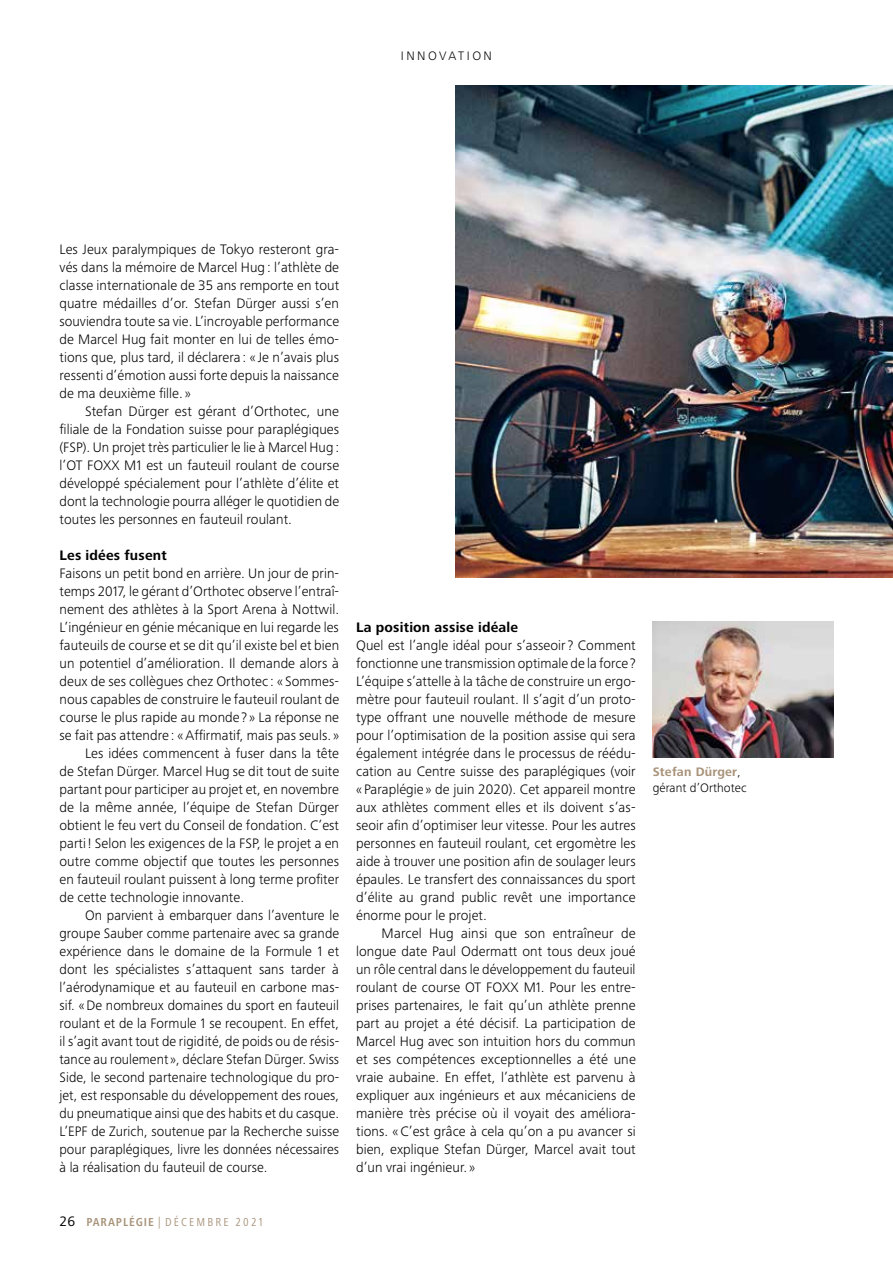
<style>
.page{position:relative;width:893px;height:1263px;background:#fff}
.page>*{position:absolute;margin:0;border:0;box-sizing:border-box;transform-origin:0 0}
.t1{font:300 14.25px/18px "Frutiger Next Pro";letter-spacing:.005em;color:#000;text-align:justify}
.t2{font:700 14.25px "Frutiger Next Pro";letter-spacing:.015em;color:#000}
.t3{font:300 12.75px/16.5px "Frutiger Next Pro";letter-spacing:.005em;color:#000}
.t4{font:300 12.75px "Frutiger Next Pro";letter-spacing:.195em;color:#000}
.t5{font:condensed 12px "Frutiger Next Pro";letter-spacing:.18em;color:#a8937a}
.s1{font-stretch:normal;font-size:14.25px;color:#000}
.s2{font-weight:700}
.s3{font-weight:700;color:#a8937a}
</style>
<div class="page">
<img style="left:653px;top:621px;width:180px;height:137px">
<img style="left:455px;top:85px;width:438px;height:493px">
<p class="t4" style="left:401px;top:48px;width:93px">INNOVATION</p>
<p class="t1" style="left:60px;top:240px;width:281px">Les Jeux paralympiques de Tokyo resteront gra&shy;vés dans la mémoire de Marcel Hug : l’athlète de classe internationale de 35 ans remporte en tout quatre médailles d’or. Stefan Dürger aussi s’en souviendra toute sa vie. L’incroyable performance de Marcel Hug fait monter en lui de telles émo&shy;tions que, plus tard, il déclarera : « Je n’avais plus ressenti d’émotion aussi forte depuis la naissance de ma deuxième fille. »</p>
<p class="t1" style="left:60px;top:402px;width:281px;text-indent:26px">Stefan Dürger est gérant d’Orthotec, une filiale de la Fondation suisse pour paraplégiques (FSP). Un projet très particulier le lie à Marcel Hug : l’OT FOXX M1 est un fauteuil roulant de course développé spécialement pour l’athlète d’élite et dont la technologie pourra alléger le quotidien de toutes les personnes en fauteuil roulant.</p>
<p class="t2" style="left:60px;top:547px;width:109px">Les idées fusent</p>
<p class="t1" style="left:60px;top:564px;width:281px">Faisons un petit bond en arrière. Un jour de prin-</p>
<p class="t1" style="left:60px;top:582px;width:281px">temps 2017, le gérant d’Orthotec observe l’entraî-</p>
<p class="t1" style="left:60px;top:600px;width:281px">nement des athlètes à la Sport Arena à Nottwil.</p>
<p class="t1" style="left:60px;top:618px;width:281px">L’ingénieur en génie mécanique en lui regarde les</p>
<p class="t1" style="left:60px;top:636px;width:281px">fauteuils de course et se dit qu’il existe bel et bien</p>
<p class="t1" style="left:60px;top:654px;width:281px">un potentiel d’amélioration. Il demande alors à</p>
<p class="t1" style="left:60px;top:672px;width:281px">deux de ses collègues chez Orthotec : « Sommes-</p>
<p class="t1" style="left:60px;top:690px;width:281px">nous capables de construire le fauteuil roulant de</p>
<p class="t1" style="left:60px;top:708px;width:281px">course le plus rapide au monde ? » La réponse ne</p>
<p class="t1" style="left:60px;top:726px;width:281px">se fait pas attendre : «Affirmatif, mais pas seuls. »</p>
<p class="t1" style="left:85px;top:744px;width:256px">Les idées commencent à fuser dans la tête</p>
<p class="t1" style="left:60px;top:762px;width:281px">de Stefan Dürger. Marcel Hug se dit tout de suite</p>
<p class="t1" style="left:60px;top:780px;width:281px">partant pour participer au projet et, en novembre</p>
<p class="t1" style="left:60px;top:798px;width:281px">de la même année, l’équipe de Stefan Dürger</p>
<p class="t1" style="left:60px;top:816px;width:281px">obtient le feu vert du Conseil de fondation. C’est</p>
<p class="t1" style="left:60px;top:834px;width:281px">parti ! Selon les exigences de la FSP, le projet a en</p>
<p class="t1" style="left:60px;top:852px;width:281px">outre comme objectif que toutes les personnes</p>
<p class="t1" style="left:60px;top:870px;width:281px">en fauteuil roulant puissent à long terme profiter</p>
<p class="t1" style="left:60px;top:888px;width:186px">de cette technologie innovante.</p>
<p class="t1" style="left:85px;top:906px;width:256px">On parvient à embarquer dans l’aventure le</p>
<p class="t1" style="left:60px;top:924px;width:281px">groupe Sauber comme partenaire avec sa grande</p>
<p class="t1" style="left:60px;top:942px;width:281px">expérience dans le domaine de la Formule 1 et</p>
<p class="t1" style="left:60px;top:960px;width:281px">dont les spécialistes s’attaquent sans tarder à</p>
<p class="t1" style="left:60px;top:978px;width:281px">l’aérodynamique et au fauteuil en carbone mas-</p>
<p class="t1" style="left:60px;top:996px;width:281px">sif. «De nombreux domaines du sport en fauteuil</p>
<p class="t1" style="left:60px;top:1014px;width:281px">roulant et de la Formule 1 se recoupent. En effet,</p>
<p class="t1" style="left:60px;top:1032px;width:281px">il s’agit avant tout de rigidité, de poids ou de résis-</p>
<p class="t1" style="left:60px;top:1050px;width:281px">tance au roulement », déclare Stefan Dürger. Swiss</p>
<p class="t1" style="left:60px;top:1068px;width:281px">Side, le second partenaire technologique du pro-</p>
<p class="t1" style="left:60px;top:1086px;width:281px">jet, est responsable du développement des roues,</p>
<p class="t1" style="left:60px;top:1104px;width:281px">du pneumatique ainsi que des habits et du casque.</p>
<p class="t1" style="left:60px;top:1122px;width:281px">L’EPF de Zurich, soutenue par la Recherche suisse</p>
<p class="t1" style="left:60px;top:1140px;width:281px">pour paraplégiques, livre les données nécessaires</p>
<p class="t1" style="left:60px;top:1158px;width:210px">à la réalisation du fauteuil de course.</p>
<p class="t5" style="left:60px;top:1215px;width:205px"><span class="s1">26</span> <span class="s2">PARAPLÉGIE</span> | DÉCEMBRE 2021</p>
<p class="t2" style="left:356px;top:619px;width:164px">La position assise idéale</p>
<p class="t1" style="left:356px;top:636px;width:281px">Quel est l’angle idéal pour s’asseoir? Comment fonctionne une transmission optimale de la force ?<br>L’équipe s’attelle à la tâche de construire un ergo&shy;mètre pour fauteuil roulant. Il s’agit d’un proto&shy;type offrant une nouvelle méthode de mesure pour l’optimisation de la position assise qui sera également intégrée dans le processus de réédu&shy;cation au Centre suisse des paraplégiques (voir « Paraplégie » de juin 2020). Cet appareil montre aux athlètes comment elles et ils doivent s’as&shy;seoir afin d’optimiser leur vitesse. Pour les autres personnes en fauteuil roulant, cet ergomètre les aide à trouver une position afin de soulager leurs épaules. Le transfert des connaissances du sport d’élite au grand public revêt une importance énorme pour le projet.</p>
<p class="t1" style="left:356px;top:924px;width:281px;text-indent:26px">Marcel Hug ainsi que son entraîneur de longue date Paul Odermatt ont tous deux joué un rôle central dans le développement du fauteuil roulant de course OT FOXX M1. Pour les entre&shy;prises partenaires, le fait qu’un athlète prenne part au projet a été décisif. La participation de Marcel Hug avec son intuition hors du commun et ses compétences exceptionnelles a été une vraie aubaine. En effet, l’athlète est parvenu à expliquer aux ingénieurs et aux mécaniciens de manière très précise où il voyait des améliora&shy;tions. «C’est grâce à cela qu’on a pu avancer si bien, explique Stefan Dürger, Marcel avait tout d’un vrai ingénieur. »</p>
<p class="t3" style="left:653px;top:763px;width:95px"><span class="s3">Stefan Dürger</span>, gérant d’Orthotec</p>
</div>
